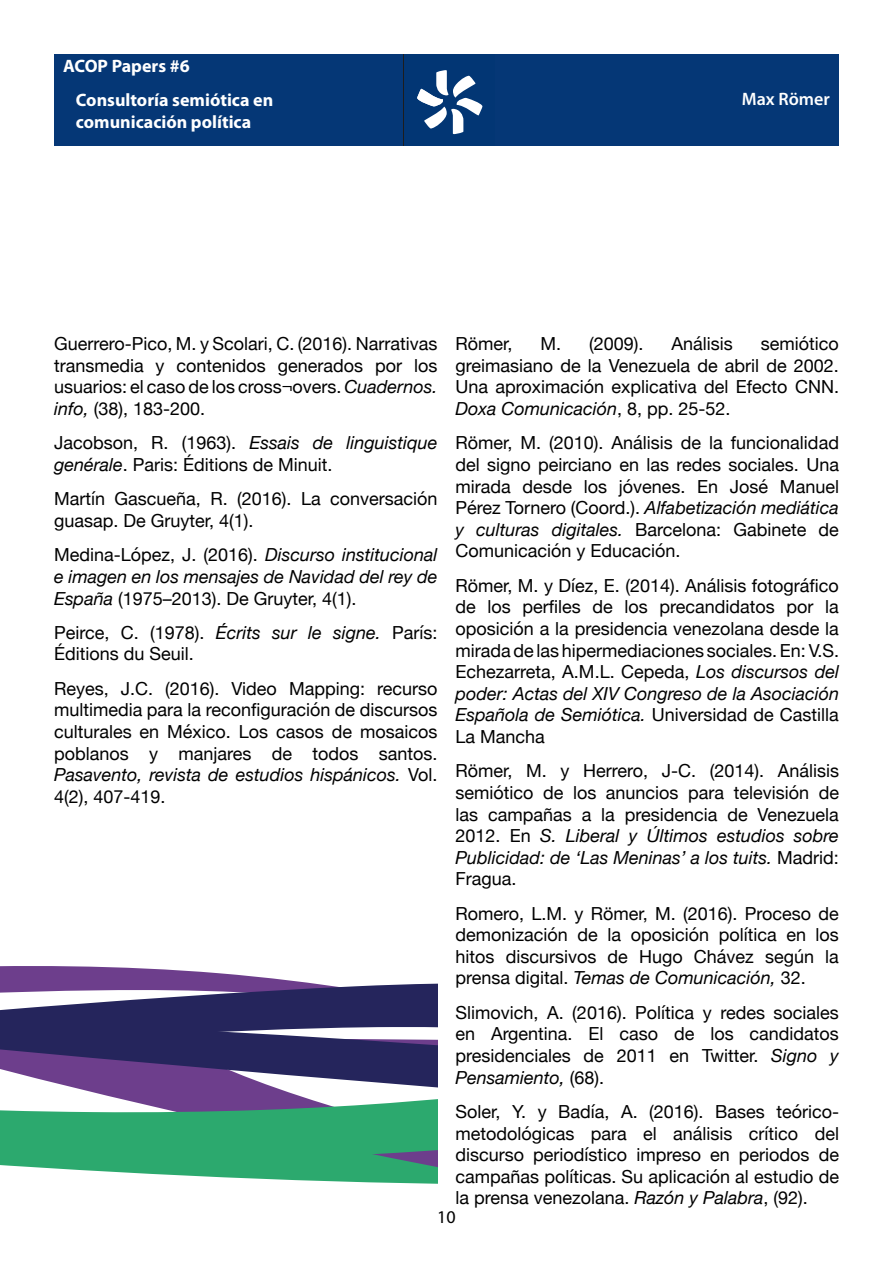
<style>
.page{position:relative;width:893px;height:1263px;background:#fff}
.page>*{position:absolute;margin:0;border:0;box-sizing:border-box;transform-origin:0 0}
.t1{font:18px/21.6px "Helvetica Neue";color:#000;text-align:justify}
.t2{font:italic 18px/21.6px "Helvetica Neue";color:#000;text-align:justify}
.t3{font:700 18px/34.3px "Myriad Pro";color:#fff}
.t4{font:600 18px "Myriad Pro";color:#fff}
.t5{font:18px "Myriad Pro";color:#000}
.s1{font-style:italic}
.s2{font-style:normal}
</style>
<div class="page">
<svg style="left:32px;top:1167px;width:405px;height:17px;fill:#2ca96e"></svg>
<svg style="left:0;top:966px;width:437px;height:28px;fill:#6d3e8c"></svg>
<div style="left:0;top:1120px;width:437px;height:47px;background:#2ca96e"></div>
<svg style="left:0;top:994px;width:437px;height:126px;fill:#25255c"></svg>
<div style="left:54px;top:54px;width:785px;height:92px;background:#053776"></div>
<svg style="left:417px;top:70px;width:65px;height:64px"></svg>
<p class="t3" style="left:76px;top:48px;width:199px;text-indent:-13px">ACOP Papers #6<br>Consultoría semiótica en</p>
<p class="t3" style="left:76px;top:104px;width:177px">comunicación política</p>
<p class="t4" style="left:742px;top:87px;width:90px">Max Römer</p>
<p class="t1" style="left:54px;top:334px;width:385px">Guerrero-Pico, M. y Scolari, C. (2016). Narrativas transmedia y contenidos generados por los usuarios: el caso de los cross¬overs. <span class="s1">Cuadernos. info,</span> (38), 183-200.</p>
<p class="t1" style="left:54px;top:433px;width:385px">Jacobson, R. (1963). <span class="s1">Essais de linguistique genérale</span>. Paris: Éditions de Minuit.</p>
<p class="t1" style="left:54px;top:489px;width:385px">Martín Gascueña, R. (2016). La conversación guasap. De Gruyter, 4(1).</p>
<p class="t2" style="left:54px;top:545px;width:385px"><span class="s2">Medina-López, J. (2016).</span> Discurso institucional e imagen en los mensajes de Navidad del rey de España <span class="s2">(1975–2013). De Gruyter, 4(1).</span></p>
<p class="t1" style="left:54px;top:623px;width:385px">Peirce, C. (1978). <span class="s1">Écrits sur le signe.</span> París:<br>Éditions du Seuil.</p>
<p class="t1" style="left:54px;top:679px;width:385px">Reyes, J.C. (2016). Video Mapping: recurso multimedia para la reconfiguración de discursos culturales en México. Los casos de mosaicos poblanos y manjares de todos santos.<br><span class="s1">Pasavento, revista de estudios hispánicos.</span> Vol.<br>4(2), 407-419.</p>
<p class="t1" style="left:455px;top:334px;width:385px;text-indent:305px">semiótico greimasiano de la Venezuela de abril de 2002.<br>Una aproximación explicativa del Efecto CNN.<br><span class="s1">Doxa Comunicación</span>, 8, pp. 25-52.</p>
<p class="t1" style="left:455px;top:433px;width:385px">Römer, M. (2010). Análisis de la funcionalidad del signo peirciano en las redes sociales. Una mirada desde los jóvenes. En José Manuel Pérez Tornero (Coord.). <span class="s1">Alfabetización mediática y culturas digitales.</span> Barcelona: Gabinete de Comunicación y Educación.</p>
<p class="t1" style="left:455px;top:575px;width:385px">Römer, M. y Díez, E. (2014). Análisis fotográfico de los perfiles de los precandidatos por la oposición a la presidencia venezolana desde la mirada de las hipermediaciones sociales. En: V.S.<br>Echezarreta, A.M.L. Cepeda, <span class="s1">Los discursos del poder: Actas del XIV Congreso de la Asociación Española de Semiótica.</span> Universidad de Castilla La Mancha</p>
<p class="t1" style="left:455px;top:761px;width:385px">Römer, M. y Herrero, J-C. (2014). Análisis semiótico de los anuncios para televisión de las campañas a la presidencia de Venezuela 2012. En <span class="s1">S. Liberal y Últimos estudios sobre Publicidad: de ‘Las Meninas’ a los tuits.</span> Madrid:<br>Fragua.</p>
<p class="t1" style="left:455px;top:903px;width:385px">Romero, L.M. y Römer, M. (2016). Proceso de demonización de la oposición política en los hitos discursivos de Hugo Chávez según la prensa digital. <span class="s1">Temas de Comunicación,</span> 32.</p>
<p class="t1" style="left:455px;top:1003px;width:385px">Slimovich, A. (2016). Política y redes sociales en Argentina. El caso de los candidatos presidenciales de 2011 en Twitter. <span class="s1">Signo y Pensamiento,</span> (68).</p>
<p class="t1" style="left:455px;top:1102px;width:385px">Soler, Y. y Badía, A. (2016). Bases teórico&shy;metodológicas para el análisis crítico del discurso periodístico impreso en periodos de campañas políticas. Su aplicación al estudio de la prensa venezolana. <span class="s1">Razón y Palabra</span>, (92).</p>
<p class="t1" style="left:455px;top:334px;width:59px">Römer,</p>
<p class="t1" style="left:540px;top:334px;width:105px">M. (2009).</p>
<p class="t1" style="left:672px;top:334px;width:63px">Análisis</p>
<p class="t5" style="left:437px;top:1205px;width:20px">10</p>
</div>
